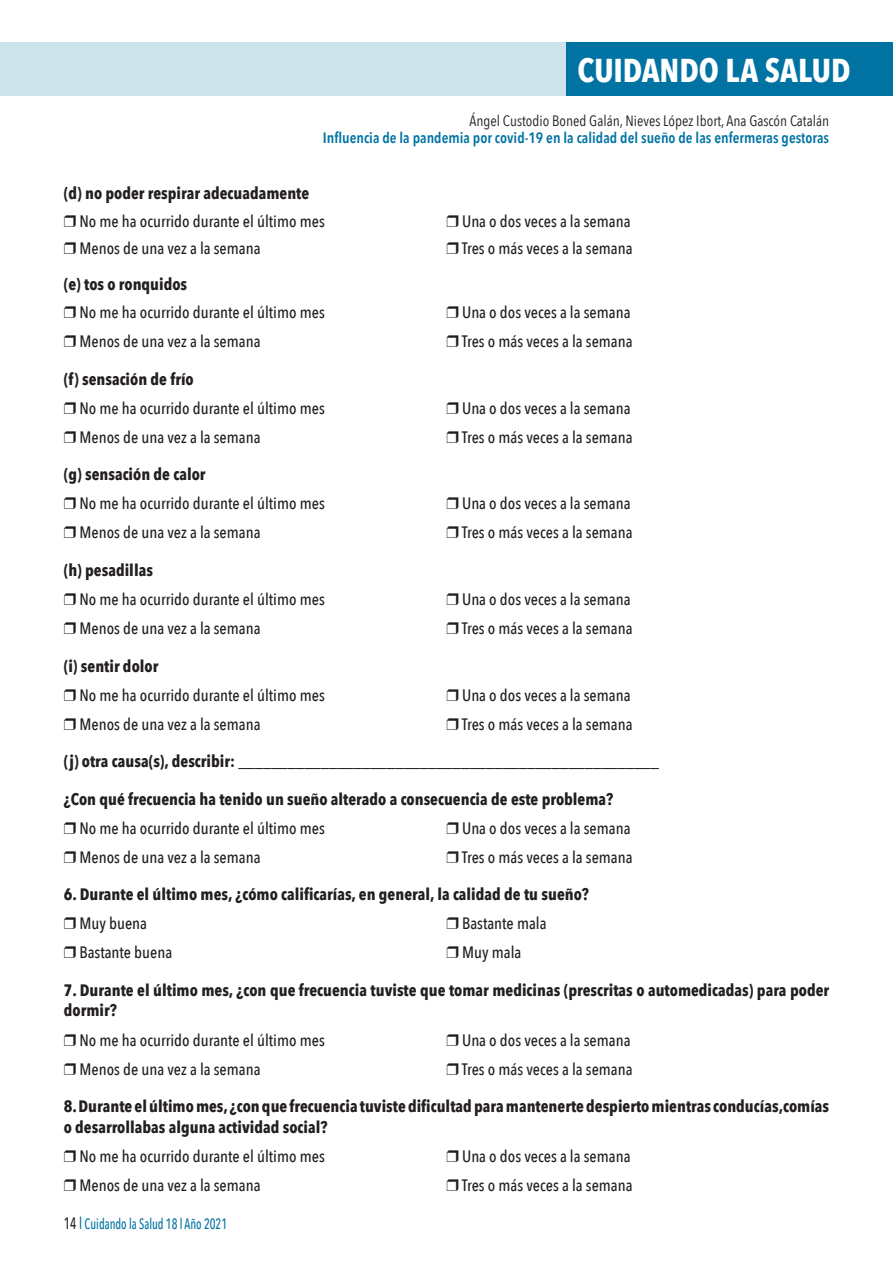
<style>
.page{position:relative;width:893px;height:1263px;background:#fff}
.page>*{position:absolute;margin:0;border:0;box-sizing:border-box;transform-origin:0 0}
.t1{font:700 33px "Avenir Next Condensed";color:#fff}
.t2{font:500 16.5px/29.1px "Avenir Next Condensed";color:#231f20}
.t3{font:700 16.5px/29.1px "Avenir Next Condensed";color:#231f20}
.t4{font:16.5px "Avenir Next Condensed";color:#231f20}
.t5{font:600 15px "Avenir Next Condensed";color:#0073a3}
.t6{font:15px "Avenir Next Condensed";color:#231f20}
.t7{font:500 15px "Avenir Next Condensed";color:#0073a3;scale:.8 1}
.s1{font-weight:700}
.s2{font-weight:500}
.s3{font-size:16.5px;color:#231f20}
.s4{font-size:16.5px}
</style>
<div class="page">
<div style="left:0;top:43px;width:893px;height:53px;background:#cde3ec"></div>
<div style="left:567px;top:43px;width:326px;height:53px;background:#0073a3"></div>
<h1 class="t1" style="left:577px;top:50px;width:275px">CUIDANDO LA SALUD</h1>
<p class="t6" style="left:469px;top:107px;width:361px">Ángel Custodio Boned Galán, Nieves López Ibort, Ana Gascón Catalán</p>
<p class="t5" style="left:323px;top:125px;width:508px">Influencia de la pandemia por covid-19 en la calidad del sueño de las enfermeras gestoras</p>
<p class="t2" style="left:64px;top:180px;width:263px;line-height:27.6px"><span class="s1">(d) no poder respirar adecuadamente </span>❒ No me ha ocurrido durante el último mes</p>
<p class="t2" style="left:446px;top:207px;width:186px">❒ Una o dos veces a la semana</p>
<p class="t2" style="left:64px;top:234px;width:198px">❒ Menos de una vez a la semana</p>
<p class="t2" style="left:446px;top:234px;width:188px">❒ Tres o más veces a la semana</p>
<p class="t2" style="left:64px;top:271px;width:263px;line-height:27.6px"><span class="s1">(e) tos o ronquidos<br></span>❒ No me ha ocurrido durante el último mes</p>
<p class="t2" style="left:446px;top:298px;width:186px">❒ Una o dos veces a la semana</p>
<p class="t2" style="left:64px;top:327px;width:198px">❒ Menos de una vez a la semana</p>
<p class="t2" style="left:446px;top:327px;width:188px">❒ Tres o más veces a la semana</p>
<p class="t2" style="left:64px;top:364px;width:263px"><span class="s1">(f) sensación de frío<br></span>❒ No me ha ocurrido durante el último mes</p>
<p class="t2" style="left:446px;top:393px;width:186px">❒ Una o dos veces a la semana</p>
<p class="t2" style="left:64px;top:422px;width:198px">❒ Menos de una vez a la semana</p>
<p class="t2" style="left:446px;top:422px;width:188px">❒ Tres o más veces a la semana</p>
<p class="t2" style="left:64px;top:460px;width:263px"><span class="s1">(g) sensación de calor<br></span>❒ No me ha ocurrido durante el último mes</p>
<p class="t2" style="left:446px;top:489px;width:186px">❒ Una o dos veces a la semana</p>
<p class="t2" style="left:64px;top:518px;width:198px">❒ Menos de una vez a la semana</p>
<p class="t2" style="left:446px;top:518px;width:188px">❒ Tres o más veces a la semana</p>
<p class="t2" style="left:64px;top:555px;width:263px"><span class="s1">(h) pesadillas<br></span>❒ No me ha ocurrido durante el último mes</p>
<p class="t2" style="left:446px;top:584px;width:186px">❒ Una o dos veces a la semana</p>
<p class="t2" style="left:64px;top:614px;width:198px">❒ Menos de una vez a la semana</p>
<p class="t2" style="left:446px;top:614px;width:188px">❒ Tres o más veces a la semana</p>
<p class="t2" style="left:64px;top:651px;width:263px"><span class="s1">(i) sentir dolor<br></span>❒ No me ha ocurrido durante el último mes</p>
<p class="t2" style="left:446px;top:680px;width:186px">❒ Una o dos veces a la semana</p>
<p class="t2" style="left:64px;top:709px;width:198px">❒ Menos de una vez a la semana</p>
<p class="t2" style="left:446px;top:709px;width:188px">❒ Tres o más veces a la semana</p>
<p class="t4" style="left:64px;top:747px;width:597px"><span class="s1">(j) otra causa(s), describir:</span> ___________________________________________________</p>
<p class="t3" style="left:64px;top:784px;width:551px">¿Con qué frecuencia ha tenido un sueño alterado a consecuencia de este problema? ❒ <span class="s2">No me ha ocurrido durante el último mes</span></p>
<p class="t2" style="left:446px;top:813px;width:186px">❒ Una o dos veces a la semana</p>
<p class="t2" style="left:64px;top:842px;width:198px">❒ Menos de una vez a la semana</p>
<p class="t2" style="left:446px;top:842px;width:188px">❒ Tres o más veces a la semana</p>
<p class="t3" style="left:64px;top:880px;width:527px">6. Durante el último mes, ¿cómo calificarías, en general, la calidad de tu sueño? ❒ <span class="s2">Muy buena</span></p>
<p class="t2" style="left:446px;top:909px;width:102px">❒ Bastante mala</p>
<p class="t2" style="left:64px;top:938px;width:110px">❒ Bastante buena</p>
<p class="t2" style="left:446px;top:938px;width:76px">❒ Muy mala</p>
<p class="t3" style="left:64px;top:980px;width:767px;line-height:20.5px">7. Durante el último mes, ¿con que frecuencia tuviste que tomar medicinas (prescritas o automedicadas) para poder dormir?</p>
<p class="t2" style="left:64px;top:1025px;width:263px">❒ No me ha ocurrido durante el último mes</p>
<p class="t2" style="left:446px;top:1025px;width:186px">❒ Una o dos veces a la semana</p>
<p class="t2" style="left:64px;top:1054px;width:198px">❒ Menos de una vez a la semana</p>
<p class="t2" style="left:446px;top:1054px;width:188px">❒ Tres o más veces a la semana</p>
<p class="t3" style="left:64px;top:1096px;width:767px;line-height:20.5px">8. Durante el último mes, ¿con que frecuencia tuviste dificultad para mantenerte despierto mientras conducías,comías o desarrollabas alguna actividad social?</p>
<p class="t2" style="left:64px;top:1141px;width:263px">❒ No me ha ocurrido durante el último mes</p>
<p class="t2" style="left:446px;top:1141px;width:186px">❒ Una o dos veces a la semana</p>
<p class="t2" style="left:64px;top:1170px;width:198px">❒ Menos de una vez a la semana</p>
<p class="t2" style="left:446px;top:1170px;width:188px">❒ Tres o más veces a la semana</p>
<p class="t7" style="left:64px;top:1215px;width:206px"><span class="s3">14</span> <span class="s4">l</span> Cuidando la Salud 18 l Año 2021</p>
</div>
